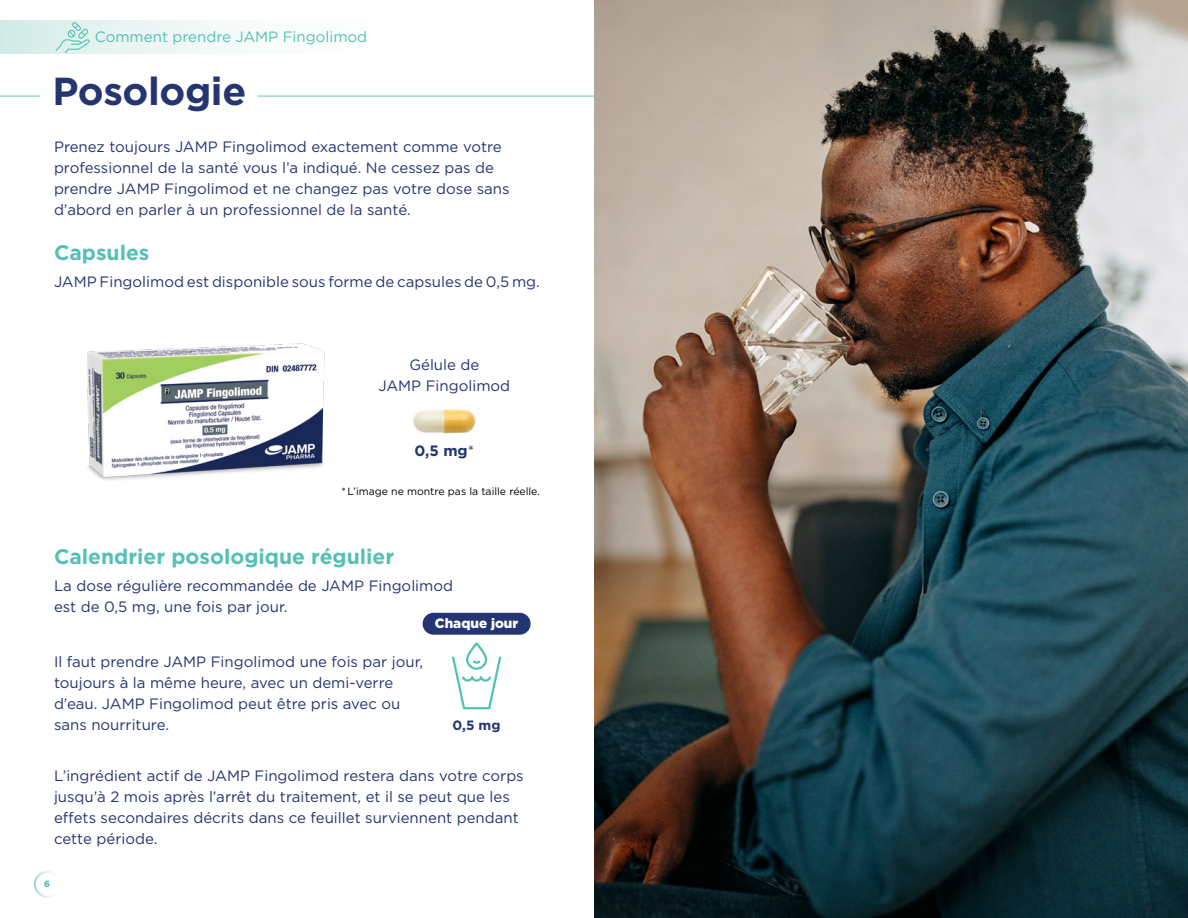
<style>
.page{position:relative;width:1188px;height:918px;background:#fff}
.page>*{position:absolute;margin:0;border:0;box-sizing:border-box;transform-origin:0 0}
.t1{font:700 39px "Gotham";letter-spacing:-.01em;color:#253571}
.t2{font:700 21px "Gotham";color:#53c1b3}
.t3{font:15px/21px "Gotham";color:#253571}
.t4{font:15px "Gotham";color:#53c1b3}
.t5{font:700 15px "Gotham";color:#253571}
.t6{font:900 13.5px "Gotham";color:#fff}
.t7{font:700 13.5px "Gotham";color:#253571}
.t8{font:10.5px "Gotham";color:#000}
.t9{font:900 9px "Gotham";color:#53c1b3}
.s1{font-weight:400}
</style>
<div class="page">
<div style="left:34px;top:871px;width:27px;height:27px;border:2px solid #fff;border-radius:50%"></div>
<img style="left:594px;top:0;width:594px;height:918px">
<div style="left:0;top:20px;width:594px;height:34px;background:linear-gradient(to right,#e0f1ed,#fff)"></div>
<svg style="left:55px;top:22px;width:35px;height:31px"></svg>
<hr style="left:0;top:95px;width:40px;height:2px;background:#9dd7ce">
<div style="left:423px;top:613px;width:108px;height:22px;background:#253571;border-radius:11px"></div>
<svg style="left:452px;top:643px;width:50px;height:67px"></svg>
<hr style="left:258px;top:95px;width:336px;height:2px;background:#9dd7ce">
<img style="left:87px;top:343px;width:238px;height:138px">
<img style="left:413px;top:409px;width:63px;height:25px">
<p class="t4" style="left:95px;top:27px;width:274px">Comment prendre JAMP Fingolimod</p>
<h1 class="t1" style="left:52px;top:66px;width:195px">Posologie</h1>
<p class="t3" style="left:54px;top:136px;width:457px">Prenez toujours JAMP Fingolimod exactement comme votre professionnel de la santé vous l’a indiqué. Ne cessez pas de prendre JAMP Fingolimod et ne changez pas votre dose sans d’abord en parler à un professionnel de la santé.</p>
<h2 class="t2" style="left:54px;top:238px;width:97px">Capsules</h2>
<p class="t3" style="left:54px;top:271px;width:487px">JAMP Fingolimod est disponible sous forme de capsules de 0,5 mg.</p>
<p class="t3" style="left:378px;top:354px;width:133px;text-align:center">Gélule de<br>JAMP Fingolimod</p>
<p class="t5" style="left:415px;top:441px;width:61px">0,5 mg<span class="s1">*</span></p>
<p class="t8" style="left:342px;top:485px;width:200px">* L’image ne montre pas la taille réelle.</p>
<h2 class="t2" style="left:54px;top:542px;width:342px">Calendrier posologique régulier</h2>
<p class="t3" style="left:54px;top:575px;width:401px">La dose régulière recommandée de JAMP Fingolimod est de 0,5 mg, une fois par jour.</p>
<p class="t3" style="left:54px;top:651px;width:371px">Il faut prendre JAMP Fingolimod une fois par jour, toujours à la même heure, avec un demi-verre d’eau. JAMP Fingolimod peut être pris avec ou sans nourriture.</p>
<p class="t6" style="left:435px;top:614px;width:85px">Chaque jour</p>
<p class="t7" style="left:453px;top:716px;width:49px">0,5 mg</p>
<p class="t3" style="left:54px;top:765px;width:471px">L’ingrédient actif de JAMP Fingolimod restera dans votre corps jusqu’à 2 mois après l’arrêt du traitement, et il se peut que les effets secondaires décrits dans ce feuillet surviennent pendant cette période.</p>
<p class="t9" style="left:44px;top:878px;width:7px">6</p>
</div>
